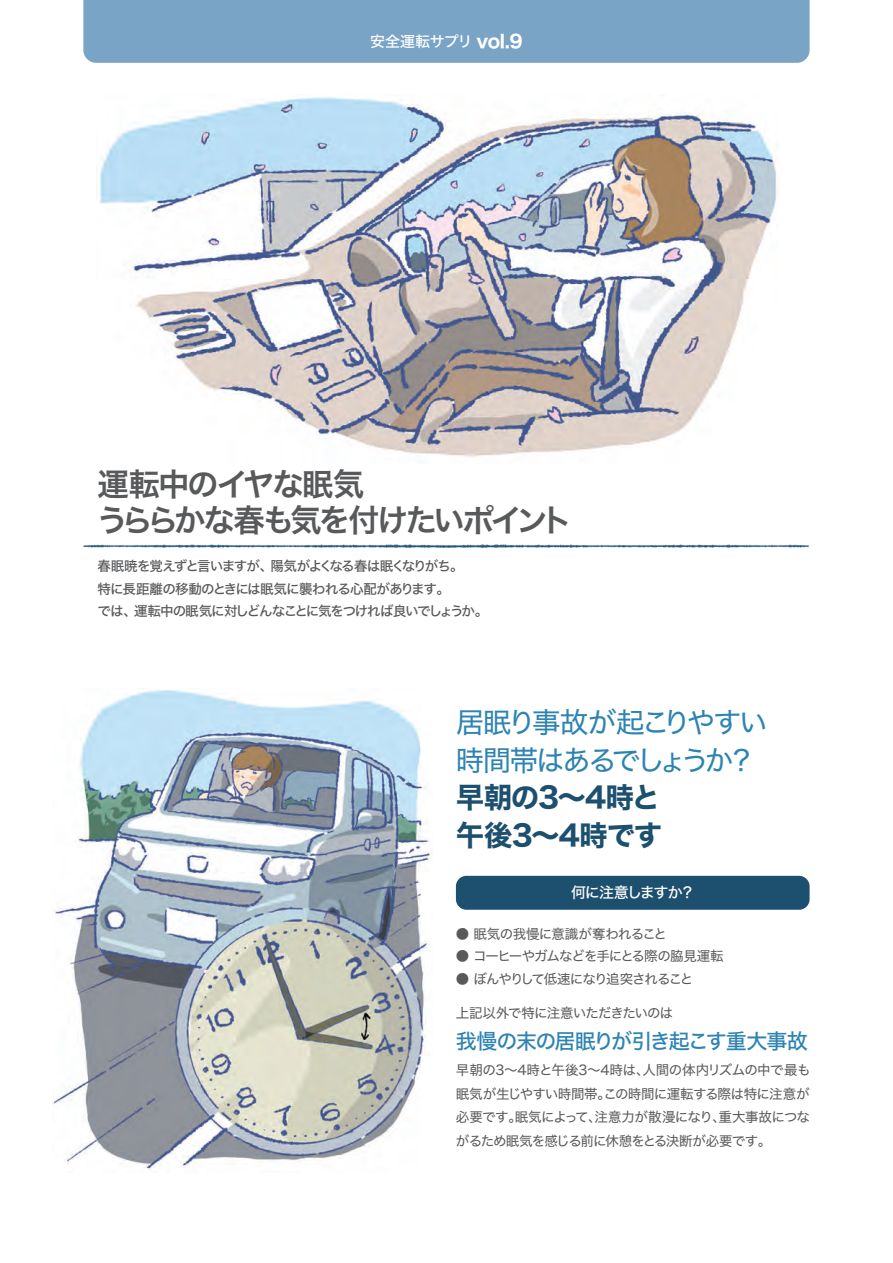
<style>
.page{position:relative;width:893px;height:1263px;background:#fff}
.page>*{position:absolute;margin:0;border:0;box-sizing:border-box;transform-origin:0 0}
.t1{font:31.5px/36px "Hiragino Sans W6";letter-spacing:-.085em;color:#58595b}
.t2{font:28.5px/37.5px "Hiragino Sans W4";letter-spacing:-.1em;color:#2d83b2}
.t3{font:28.5px/37.5px "Hiragino Sans W7";letter-spacing:-.035em;color:#1c506e}
.t4{font:21px "Hiragino Sans W5";letter-spacing:-.075em;color:#2d83b2}
.t5{font:15px "Hiragino Sans W5";letter-spacing:-.01em;color:#fff}
.t6{font:15px "Hiragino Sans W5";letter-spacing:-.08em;color:#fff}
.t7{font:13.5px/23.7px "Hiragino Sans W4";letter-spacing:-.065em;color:#58595b;text-align:justify}
.t8{font:13.5px/22.5px "Hiragino Sans W5";letter-spacing:-.07em;color:#58595b}
.t9{font:13.5px "Hiragino Sans W4";letter-spacing:-.095em;color:#58595b}
.t10{font:13.5px "Hiragino Sans W4";letter-spacing:-.04em;color:#58595b}
.s1{font-family:"Hiragino Sans W7";font-size:18px}
</style>
<div class="page">
<img style="left:83px;top:544px;width:727px;height:3px">
<img style="left:99px;top:97px;width:680px;height:366px">
<img style="left:52px;top:690px;width:380px;height:480px">
<div style="left:83px;top:0;width:727px;height:63px;background:#79a4c5"></div>
<div style="left:456px;top:876px;width:354px;height:34px;background:#1c506e;border-radius:11px"></div>
<p class="t5" style="left:370px;top:28px;width:154px">安全運転サプリ <span class="s1">vol.9</span></p>
<h1 class="t1" style="left:96px;top:465px;width:477px">運転中のイヤな眠気<br>うららかな春も気を付けたいポイント</h1>
<p class="t8" style="left:97px;top:554px;width:392px">春眠暁を覚えずと言いますが、陽気がよくなる春は眠くなりがち。<br>特に長距離の移動のときには眠気に襲われる心配があります。<br>では、運転中の眠気に対しどんなことに気をつければ良いでしょうか。</p>
<h2 class="t2" style="left:456px;top:702px;width:313px">居眠り事故が起こりやすい時間帯はあるでしょうか？</h2>
<h2 class="t3" style="left:456px;top:780px;width:208px">早朝の3～4時と午後3～4時です</h2>
<p class="t6" style="left:571px;top:879px;width:125px">何に注意しますか？</p>
<p class="t10" style="left:456px;top:922px;width:213px">● 眠気の我慢に意識が奪われること</p>
<p class="t7" style="left:456px;top:943px;width:269px">● コーヒーやガムなどを手にとる際の脇見運転</p>
<p class="t9" style="left:456px;top:967px;width:239px">● ぼんやりして低速になり追突されること</p>
<p class="t7" style="left:456px;top:1000px;width:219px">上記以外で特に注意いただきたいのは</p>
<h3 class="t4" style="left:456px;top:1022px;width:353px">我慢の末の居眠りが引き起こす重大事故</h3>
<p class="t7" style="left:456px;top:1057px;width:356px">早朝の3～4時と午後3～4時は、人間の体内リズムの中で最も眠気が生じやすい時間帯。この時間に運転する際は特に注意が必要です。眠気によって、注意力が散漫になり、重大事故につながるため眠気を感じる前に休憩をとる決断が必要です。</p>
</div>
